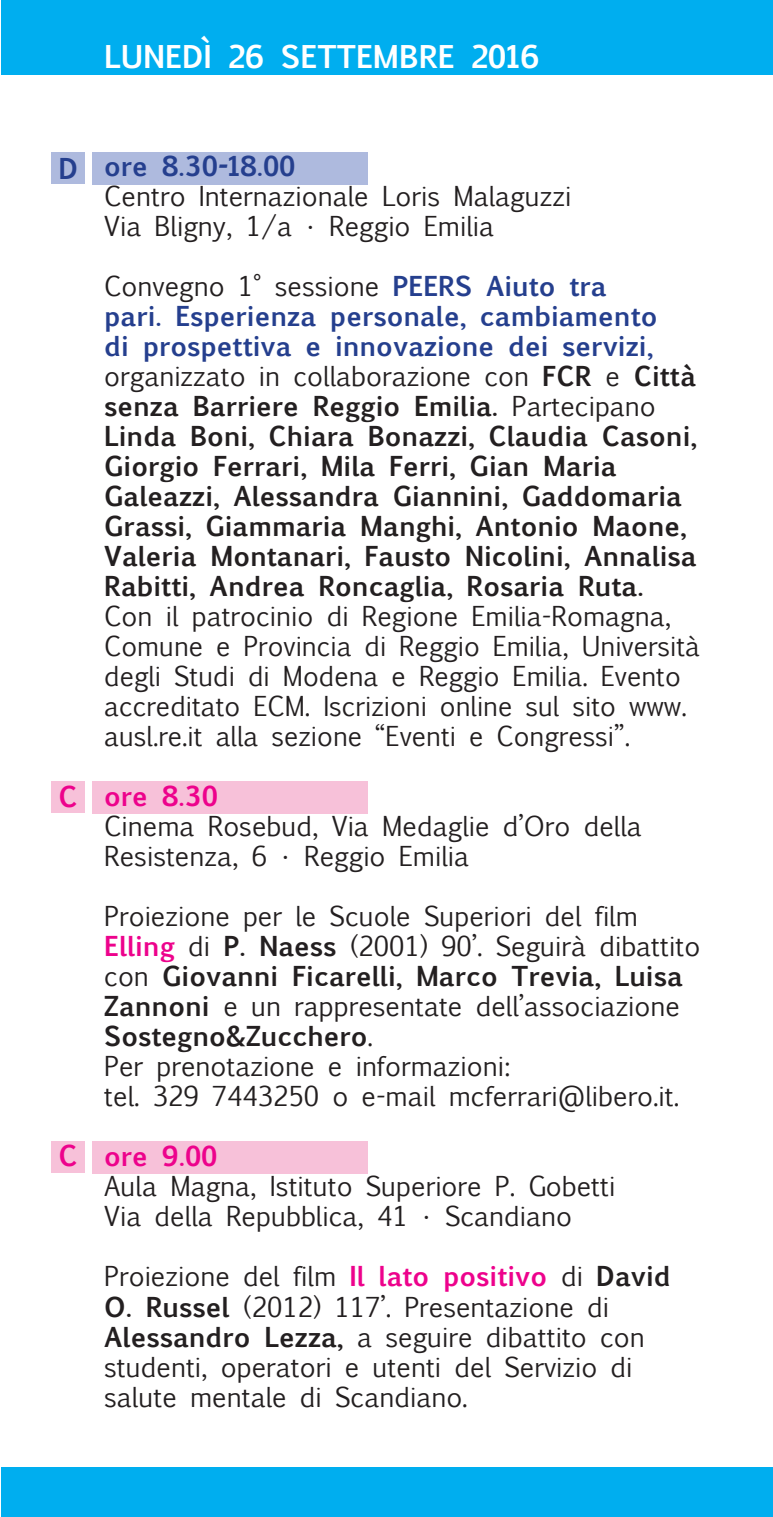
<style>
.page{position:relative;width:773px;height:1517px;background:#fff}
.page>*{position:absolute;margin:0;border:0;box-sizing:border-box;transform-origin:0 0}
.t1{font:700 30px "Euphemia UCAS";color:#fff}
.t2{font:700 27.5px "Euphemia UCAS";color:#ed028c}
.t3{font:26.25px/30px "Euphemia UCAS";color:#231f20}
.t4{font:700 26.25px/30px "Euphemia UCAS";color:#231f20}
.t5{font:700 26.25px "Euphemia UCAS";color:#ed028c}
.s1{font-weight:700;font-size:27.5px;color:#253f8e}
.s2{font-weight:700;color:#253f8e}
.s3{font-weight:400}
.s4{color:#253f8e}
.s5{font-weight:700;color:#ed028c}
.s6{font-weight:700}
</style>
<div class="page">
<div style="left:92px;top:1141px;width:275px;height:32px;background:#f7c1d9"></div>
<div style="left:51px;top:1141px;width:33px;height:32px;background:#f7c1d9"></div>
<div style="left:92px;top:781px;width:275px;height:32px;background:#f7c1d9"></div>
<div style="left:51px;top:781px;width:33px;height:32px;background:#f7c1d9"></div>
<div style="left:92px;top:152px;width:275px;height:32px;background:#aebade"></div>
<div style="left:51px;top:152px;width:33px;height:32px;background:#aebade"></div>
<div style="left:1px;top:0;width:771px;height:75px;background:#00aeef"></div>
<div style="left:1px;top:1467px;width:771px;height:49px;background:#00aeef"></div>
<p class="t1" style="left:104px;top:34px;width:437px">LUNEDÌ 26 SETTEMBRE 2016</p>
<p class="t3" style="left:104px;top:151px;width:468px;text-indent:-46px"><span class="s1">D</span> <span class="s2">ore 8.30-18.00<br></span>Centro Internazionale Loris Malaguzzi<br>Via Bligny, 1/a • Reggio Emilia</p>
<p class="t4" style="left:104px;top:271px;width:594px"><span class="s3">Convegno 1° sessione</span> <span class="s4">PEERS Aiuto tra<br>pari. Esperienza personale, cambiamento<br>di prospettiva e innovazione dei servizi, </span><span class="s3">organizzato in collaborazione con</span> FCR <span class="s3">e</span> Città senza Barriere Reggio Emilia. <span class="s3">Partecipano </span>Linda Boni, Chiara Bonazzi, Claudia Casoni, Giorgio Ferrari, Mila Ferri, Gian Maria Galeazzi, Alessandra Giannini, Gaddomaria Grassi, Giammaria Manghi, Antonio Maone, Valeria Montanari, Fausto Nicolini, Annalisa Rabitti, Andrea Roncaglia, Rosaria Ruta.</p>
<p class="t3" style="left:104px;top:601px;width:597px">Con il patrocinio di Regione Emilia-Romagna, Comune e Provincia di Reggio Emilia, Università degli Studi di Modena e Reggio Emilia. Evento accreditato ECM. Iscrizioni online sul sito www. ausl.re.it alla sezione “Eventi e Congressi”.</p>
<p class="t5" style="left:104px;top:776px;width:115px">ore 8.30</p>
<p class="t3" style="left:104px;top:811px;width:539px">Cinema Rosebud, Via Medaglie d’Oro della<br>Resistenza, 6 • Reggio Emilia</p>
<p class="t3" style="left:104px;top:901px;width:597px">Proiezione per le Scuole Superiori del film <span class="s5">Elling</span> di <span class="s6">P. Naess</span> (2001) 90’. Seguirà dibattito con <span class="s6">Giovanni Ficarelli, Marco Trevia, Luisa Zannoni</span> e un rappresentate dell’associazione <span class="s6">Sostegno&amp;Zucchero</span>.<br>Per prenotazione e informazioni:<br>tel. 329 7443250 o e-mail mcferrari@libero.it.</p>
<p class="t5" style="left:104px;top:1136px;width:115px">ore 9.00</p>
<p class="t3" style="left:104px;top:1171px;width:512px">Aula Magna, Istituto Superiore P. Gobetti<br>Via della Repubblica, 41 • Scandiano</p>
<p class="t3" style="left:104px;top:1261px;width:568px">Proiezione del film <span class="s5">Il lato positivo</span> di <span class="s6">David O. Russel</span> (2012) 117’. Presentazione di <span class="s6">Alessandro Lezza,</span> a seguire dibattito con studenti, operatori e utenti del Servizio di salute mentale di Scandiano.</p>
<p class="t2" style="left:58px;top:775px;width:21px">C</p>
<p class="t2" style="left:58px;top:1135px;width:21px">C</p>
</div>
